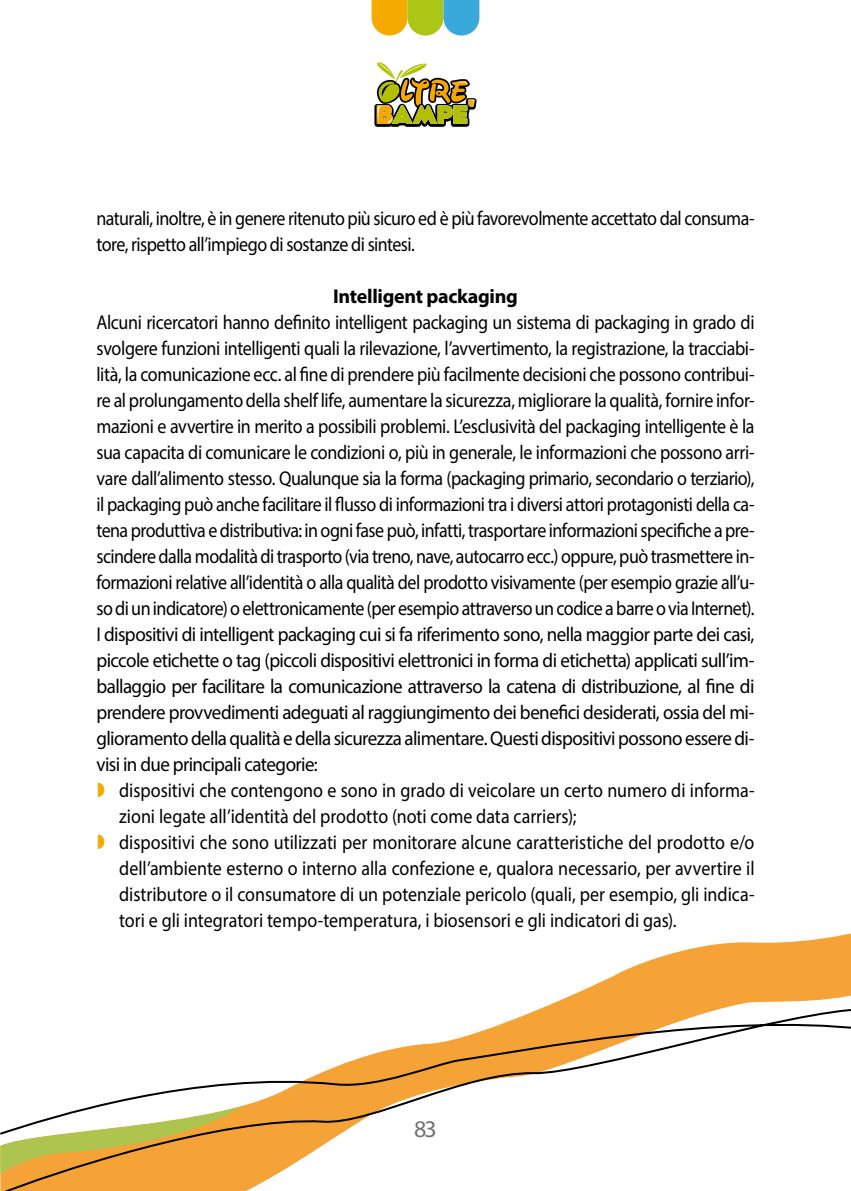
<style>
.page{position:relative;width:851px;height:1191px;background:#fff}
.page>*{position:absolute;margin:0;border:0;box-sizing:border-box;transform-origin:0 0}
.t1{font:24px "Myriad Pro";color:#707172}
.t2{font:20px/26px "Myriad Pro";letter-spacing:-.005em;color:#000;text-align:justify;scale:.9 1}
.t3{font:20px/26px "Myriad Pro";letter-spacing:-.03em;color:#000;scale:.9 1}
.t4{font:700 20px "Myriad Pro";letter-spacing:-.015em;color:#000}
</style>
<div class="page">
<svg style="left:374px;top:62px;width:102px;height:65px"></svg>
<svg style="left:371px;top:0;width:108px;height:36px;background:#aabc66"></svg>
<svg style="left:544px;top:933px;width:306px;height:74px;fill:#f5a237"></svg>
<svg style="left:0;top:1007px;width:850px;height:184px"></svg>
<svg style="left:0;top:1105px;width:244px;height:69px"></svg>
<p class="t3" style="left:96px;top:205px;width:732px">naturali, inoltre, è in genere ritenuto più sicuro ed è più favorevolmente accettato dal consuma&shy;tore, rispetto all’impiego di sostanze di sintesi.</p>
<p class="t4" style="left:333px;top:283px;width:186px">Intelligent packaging</p>
<p class="t2" style="left:96px;top:309px;width:732px">Alcuni ricercatori hanno definito intelligent packaging un sistema di packaging in grado di svolgere funzioni intelligenti quali la rilevazione, l’avvertimento, la registrazione, la tracciabi&shy;lità, la comunicazione ecc. al fine di prendere più facilmente decisioni che possono contribui&shy;re al prolungamento della shelf life, aumentare la sicurezza, migliorare la qualità, fornire infor&shy;mazioni e avvertire in merito a possibili problemi. L’esclusività del packaging intelligente è la sua capacita di comunicare le condizioni o, più in generale, le informazioni che possono arri&shy;vare dall’alimento stesso. Qualunque sia la forma (packaging primario, secondario o terziario), il packaging può anche facilitare il flusso di informazioni tra i diversi attori protagonisti della ca&shy;tena produttiva e distributiva: in ogni fase può, infatti, trasportare informazioni specifiche a pre&shy;scindere dalla modalità di trasporto (via treno, nave, autocarro ecc.) oppure, può trasmettere in&shy;formazioni relative all’identità o alla qualità del prodotto visivamente (per esempio grazie all’u&shy;so di un indicatore) o elettronicamente (per esempio attraverso un codice a barre o via Internet).<br>I dispositivi di intelligent packaging cui si fa riferimento sono, nella maggior parte dei casi, piccole etichette o tag (piccoli dispositivi elettronici in forma di etichetta) applicati sull’im&shy;ballaggio per facilitare la comunicazione attraverso la catena di distribuzione, al fine di prendere provvedimenti adeguati al raggiungimento dei benefici desiderati, ossia del mi&shy;glioramento della qualità e della sicurezza alimentare. Questi dispositivi possono essere di&shy;visi in due principali categorie:</p>
<p class="t2" style="left:119px;top:777px;width:707px;text-align:left">dispositivi che contengono e sono in grado di veicolare un certo numero di informa&shy;zioni legate all’identità del prodotto (noti come data carriers);<br>dispositivi che sono utilizzati per monitorare alcune caratteristiche del prodotto e/o dell’ambiente esterno o interno alla confezione e, qualora necessario, per avvertire il distributore o il consumatore di un potenziale pericolo (quali, per esempio, gli indica&shy;tori e gli integratori tempo-temperatura, i biosensori e gli indicatori di gas).</p>
<p class="t1" style="left:414px;top:1114px;width:24px">83</p>
</div>
